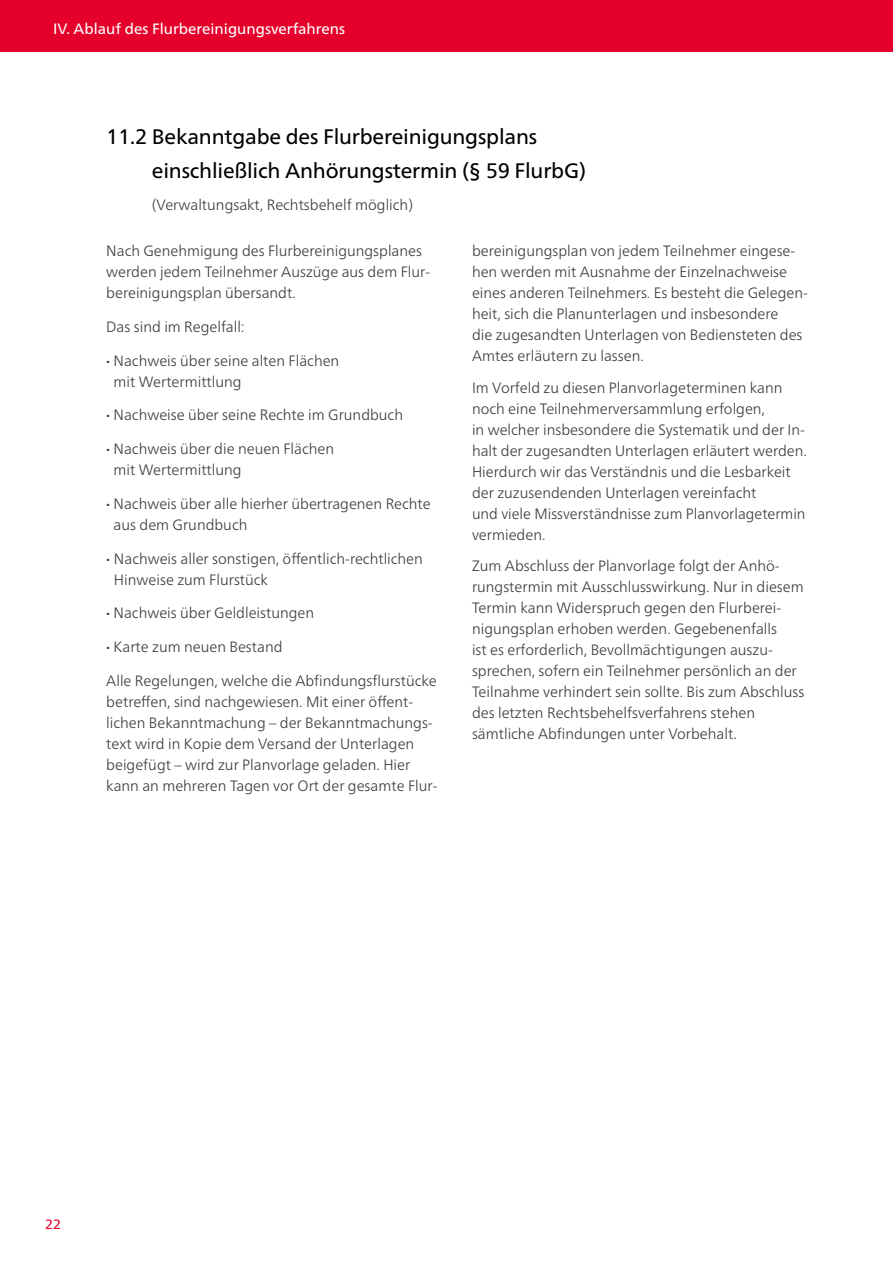
<style>
.page{position:relative;width:893px;height:1263px;background:#fff}
.page>*{position:absolute;margin:0;border:0;box-sizing:border-box;transform-origin:0 0}
.t1{font:21px/34.5px "Frutiger Neue LT Pro";letter-spacing:-.01em;color:#000}
.t2{font:300 15px/21px "Frutiger Neue LT Pro";color:#3a3a39}
.t3{font:15px "Frutiger Neue LT Pro";color:#fff}
.t4{font:13.5px "Frutiger Neue LT Pro";color:#e4002b}
.s1{font-weight:700}
</style>
<div class="page">
<div style="left:0;top:0;width:893px;height:52px;background:#e4002b"></div>
<p class="t3" style="left:53px;top:19px;width:294px">IV. Ablauf des Flurbereinigungsverfahrens</p>
<h1 class="t1" style="left:152px;top:119px;width:436px;text-indent:-46px">11.2 Bekanntgabe des Flurbereinigungsplans einschließlich Anhörungstermin (§ 59 FlurbG)</h1>
<p class="t2" style="left:152px;top:194px;width:263px">(Verwaltungsakt, Rechtsbehelf möglich)</p>
<p class="t2" style="left:106px;top:240px;width:325px">Nach Genehmigung des Flurbereinigungsplanes werden jedem Teilnehmer Auszüge aus dem Flur&shy;bereinigungsplan übersandt.</p>
<p class="t2" style="left:106px;top:316px;width:140px">Das sind im Regelfall:</p>
<p class="t2" style="left:114px;top:350px;width:227px;text-indent:-7px"><span class="s1">·</span> Nachweis über seine alten Flächen mit Wertermittlung</p>
<p class="t2" style="left:106px;top:404px;width:298px"><span class="s1">·</span> Nachweise über seine Rechte im Grundbuch</p>
<p class="t2" style="left:114px;top:438px;width:222px;text-indent:-7px"><span class="s1">·</span> Nachweis über die neuen Flächen mit Wertermittlung</p>
<p class="t2" style="left:114px;top:493px;width:319px;text-indent:-7px"><span class="s1">·</span> Nachweis über alle hierher übertragenen Rechte aus dem Grundbuch</p>
<p class="t2" style="left:114px;top:548px;width:310px;text-indent:-8px"><span class="s1">·</span> Nachweis aller sonstigen, öffentlich-rechtlichen<br>Hinweise zum Flurstück</p>
<p class="t2" style="left:106px;top:602px;width:209px"><span class="s1">·</span> Nachweis über Geldleistungen</p>
<p class="t2" style="left:106px;top:636px;width:178px"><span class="s1">·</span> Karte zum neuen Bestand</p>
<p class="t2" style="left:106px;top:670px;width:333px">Alle Regelungen, welche die Abfindungsflurstücke betreffen, sind nachgewiesen. Mit einer öffent&shy;lichen Bekanntmachung – der Bekanntmachungs&shy;text wird in Kopie dem Versand der Unterlagen beigefügt – wird zur Planvorlage geladen. Hier kann an mehreren Tagen vor Ort der gesamte Flur-</p>
<p class="t2" style="left:472px;top:240px;width:337px">bereinigungsplan von jedem Teilnehmer eingese&shy;hen werden mit Ausnahme der Einzelnachweise eines anderen Teilnehmers. Es besteht die Gelegen&shy;heit, sich die Planunterlagen und insbesondere<br>die zugesandten Unterlagen von Bediensteten des Amtes erläutern zu lassen.</p>
<p class="t2" style="left:472px;top:377px;width:336px">Im Vorfeld zu diesen Planvorlageterminen kann noch eine Teilnehmerversammlung erfolgen,<br>in welcher insbesondere die Systematik und der In&shy;halt der zugesandten Unterlagen erläutert werden.<br>Hierdurch wir das Verständnis und die Lesbarkeit der zuzusendenden Unterlagen vereinfacht<br>und viele Missverständnisse zum Planvorlagetermin vermieden.</p>
<p class="t2" style="left:472px;top:555px;width:334px">Zum Abschluss der Planvorlage folgt der Anhö&shy;rungstermin mit Ausschlusswirkung. Nur in diesem Termin kann Widerspruch gegen den Flurberei&shy;nigungsplan erhoben werden. Gegebenenfalls<br>ist es erforderlich, Bevollmächtigungen auszu&shy;sprechen, sofern ein Teilnehmer persönlich an der Teilnahme verhindert sein sollte. Bis zum Abschluss des letzten Rechtsbehelfsverfahrens stehen sämtliche Abfindungen unter Vorbehalt.</p>
<p class="t4" style="left:45px;top:1215px;width:17px">22</p>
</div>
